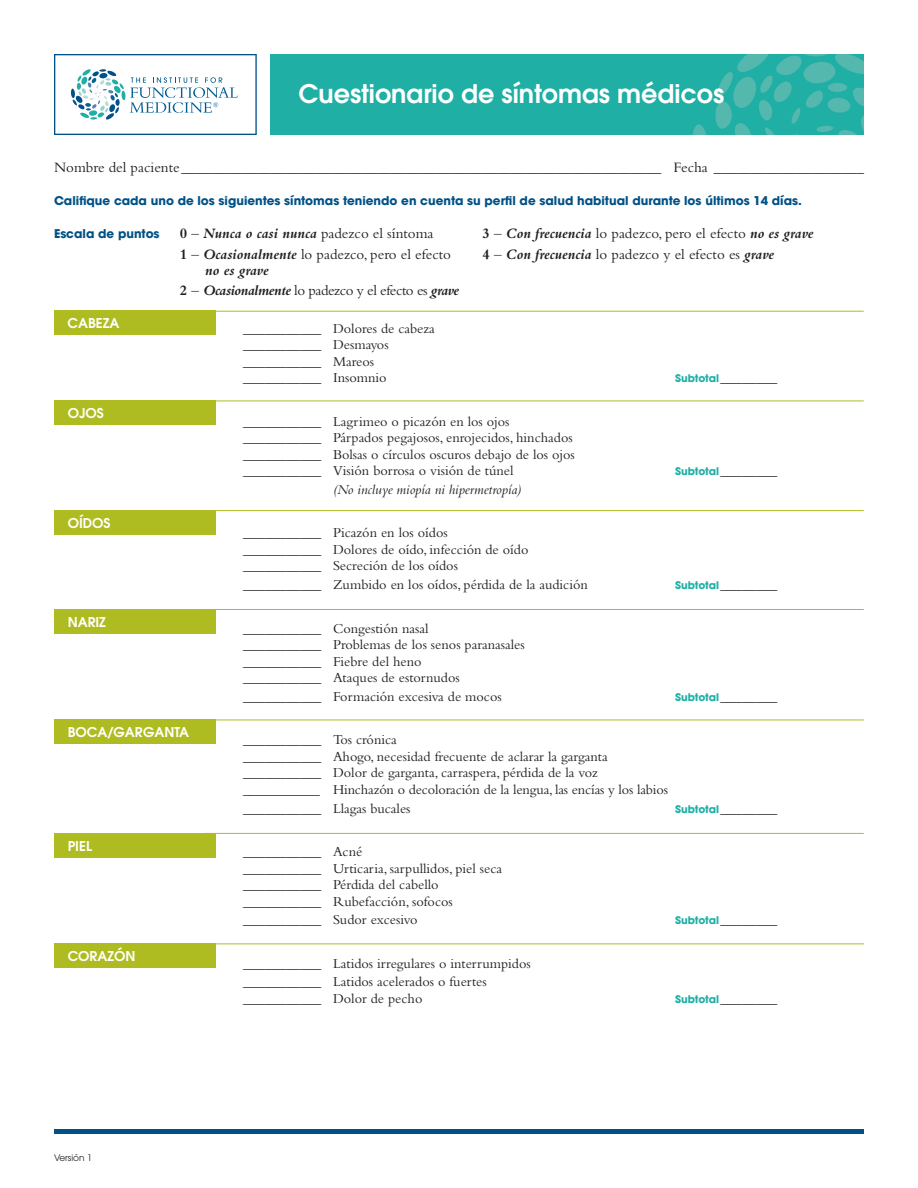
<style>
.page{position:relative;width:918px;height:1188px;background:#fff}
.page>*{position:absolute;margin:0;border:0;box-sizing:border-box;transform-origin:0 0}
.t1{font:600 25.5px "ITC Avant Garde Std";color:#fff}
.body{font:15px/16.5px "Bembo Std";color:#231f20}
.body-2{font:15px "Bembo Std";letter-spacing:-.03em;color:#231f20}
.Symptoms_list{font:14.25px "Bembo Std";color:#231f20}
.Symptoms_list-2{font:italic 14.25px "Bembo Std";color:#231f20}
.t2{font:600 13.5px "ITC Avant Garde Std";color:#fff}
.subhead_2{font:700 12px "ITC Avant Garde Std";color:#005187}
.Symptoms_list-3{font:700 10.5px "ITC Avant Garde Std";letter-spacing:-.015em;color:#1fafa4}
.body_bullet{font:9px "ITC Avant Garde Std";color:#231f20}
.s1{font-weight:700}
.s2{font-weight:700;font-style:italic}
.s3{font-family:"Bembo Std";font-weight:400;font-size:14.25px;color:#231f20}
</style>
<div class="page">
<div style="left:54px;top:1129px;width:810px;height:5px;background:#005187"></div>
<div style="left:270px;top:54px;width:594px;height:81px;background:#1fafa4"></div>
<svg style="left:693px;top:124px;width:13px;height:11px"></svg>
<svg style="left:715px;top:54px;width:149px;height:81px"></svg>
<svg style="left:54px;top:54px;width:203px;height:81px"></svg>
<div style="left:54px;top:401px;width:162px;height:24px;background:#aebc21"></div>
<hr style="left:204px;top:401px;width:660px;height:1px;background:#aebc21">
<div style="left:54px;top:510px;width:162px;height:25px;background:#aebc21"></div>
<hr style="left:204px;top:510px;width:660px;height:1px;background:#aebc21">
<div style="left:54px;top:609px;width:162px;height:24px;background:#aebc21"></div>
<hr style="left:204px;top:609px;width:660px;height:1px;background:#aebc21">
<div style="left:54px;top:720px;width:162px;height:24px;background:#aebc21"></div>
<hr style="left:204px;top:720px;width:660px;height:1px;background:#aebc21">
<div style="left:54px;top:833px;width:162px;height:24px;background:#aebc21"></div>
<hr style="left:204px;top:833px;width:660px;height:1px;background:#aebc21">
<div style="left:54px;top:944px;width:162px;height:24px;background:#aebc21"></div>
<hr style="left:204px;top:944px;width:660px;height:1px;background:#aebc21">
<div style="left:54px;top:311px;width:162px;height:24px;background:#aebc21"></div>
<hr style="left:204px;top:311px;width:660px;height:1px;background:#aebc21">
<p class="t1" style="left:299px;top:77px;width:427px">Cuestionario de síntomas médicos</p>
<p class="body" style="left:54px;top:159px;width:811px">Nombre del paciente________________________________________________________________ Fecha ____________________</p>
<p class="subhead_2" style="left:54px;top:193px;width:749px">Califique cada uno de los siguientes síntomas teniendo en cuenta su perfil de salud habitual durante los últimos 14 días.</p>
<p class="subhead_2" style="left:54px;top:226px;width:107px">Escala de puntos</p>
<p class="body" style="left:180px;top:225px;width:255px"><span class="s1">0</span> – <span class="s2">Nunca o casi nunca</span> padezco el síntoma</p>
<p class="body" style="left:205px;top:245px;width:247px;text-indent:-26px"><span class="s1">1</span> – <span class="s2">Ocasionalmente</span> lo padezco, pero el efecto <span class="s2">no es grave</span></p>
<p class="body-2" style="left:180px;top:282px;width:281px"><span class="s1">2</span> – <span class="s2">Ocasionalmente</span> lo padezco y el efecto es <span class="s2">grave</span></p>
<p class="Symptoms_list" style="left:243px;top:320px;width:193px">___________ Dolores de cabeza</p>
<p class="Symptoms_list" style="left:243px;top:336px;width:147px">___________ Desmayos</p>
<p class="Symptoms_list" style="left:243px;top:353px;width:133px">___________ Mareos</p>
<p class="Symptoms_list" style="left:243px;top:369px;width:145px">___________ Insomnio</p>
<p class="Symptoms_list-3" style="left:675px;top:371px;width:104px">Subtotal<span class="s3">________</span></p>
<p class="Symptoms_list" style="left:243px;top:413px;width:268px">___________ Lagrimeo o picazón en los ojos</p>
<p class="Symptoms_list" style="left:243px;top:429px;width:331px">___________ Párpados pegajosos, enrojecidos, hinchados</p>
<p class="Symptoms_list" style="left:243px;top:446px;width:333px">___________ Bolsas o círculos oscuros debajo de los ojos</p>
<p class="Symptoms_list" style="left:243px;top:462px;width:272px">___________ Visión borrosa o visión de túnel</p>
<p class="Symptoms_list-3" style="left:675px;top:464px;width:104px">Subtotal<span class="s3">________</span></p>
<p class="Symptoms_list-2" style="left:333px;top:481px;width:190px">(No incluye miopía ni hipermetropía)</p>
<p class="Symptoms_list" style="left:243px;top:525px;width:206px">___________ Picazón en los oídos</p>
<p class="Symptoms_list" style="left:243px;top:541px;width:287px">___________ Dolores de oído, infección de oído</p>
<p class="Symptoms_list" style="left:243px;top:558px;width:217px">___________ Secreción de los oídos</p>
<p class="Symptoms_list" style="left:243px;top:576px;width:346px">___________ Zumbido en los oídos, pérdida de la audición</p>
<p class="Symptoms_list-3" style="left:675px;top:578px;width:104px">Subtotal<span class="s3">________</span></p>
<p class="Symptoms_list" style="left:243px;top:620px;width:187px">___________ Congestión nasal</p>
<p class="Symptoms_list" style="left:243px;top:636px;width:283px">___________ Problemas de los senos paranasales</p>
<p class="Symptoms_list" style="left:243px;top:653px;width:180px">___________ Fiebre del heno</p>
<p class="Symptoms_list" style="left:243px;top:669px;width:218px">___________ Ataques de estornudos</p>
<p class="Symptoms_list" style="left:243px;top:688px;width:260px">___________ Formación excesiva de mocos</p>
<p class="Symptoms_list-3" style="left:675px;top:690px;width:104px">Subtotal<span class="s3">________</span></p>
<p class="Symptoms_list" style="left:243px;top:732px;width:155px">___________ Tos crónica</p>
<p class="Symptoms_list" style="left:243px;top:748px;width:366px">___________ Ahogo, necesidad frecuente de aclarar la garganta</p>
<p class="Symptoms_list" style="left:243px;top:765px;width:356px">___________ Dolor de garganta, carraspera, pérdida de la voz</p>
<p class="Symptoms_list" style="left:243px;top:781px;width:427px">___________ Hinchazón o decoloración de la lengua, las encías y los labios</p>
<p class="Symptoms_list" style="left:243px;top:800px;width:169px">___________ Llagas bucales</p>
<p class="Symptoms_list-3" style="left:675px;top:802px;width:104px">Subtotal<span class="s3">________</span></p>
<p class="Symptoms_list" style="left:243px;top:843px;width:121px">___________ Acné</p>
<p class="Symptoms_list" style="left:243px;top:860px;width:261px">___________ Urticaria, sarpullidos, piel seca</p>
<p class="Symptoms_list" style="left:243px;top:876px;width:197px">___________ Pérdida del cabello</p>
<p class="Symptoms_list" style="left:243px;top:893px;width:211px">___________ Rubefacción, sofocos</p>
<p class="Symptoms_list" style="left:243px;top:912px;width:176px">___________ Sudor excesivo</p>
<p class="Symptoms_list-3" style="left:675px;top:913px;width:104px">Subtotal<span class="s3">________</span></p>
<p class="Symptoms_list" style="left:243px;top:956px;width:289px">___________ Latidos irregulares o interrumpidos</p>
<p class="Symptoms_list" style="left:243px;top:973px;width:245px">___________ Latidos acelerados o fuertes</p>
<p class="Symptoms_list" style="left:243px;top:990px;width:181px">___________ Dolor de pecho</p>
<p class="Symptoms_list-3" style="left:675px;top:992px;width:104px">Subtotal<span class="s3">________</span></p>
<p class="body" style="left:482px;top:225px;width:333px"><span class="s1">3</span> – <span class="s2">Con frecuencia</span> lo padezco, pero el efecto <span class="s2">no es grave</span></p>
<p class="body" style="left:482px;top:245px;width:293px"><span class="s1">4</span> – <span class="s2">Con frecuencia</span> lo padezco y el efecto es <span class="s2">grave</span></p>
<p class="t2" style="left:68px;top:315px;width:54px">CABEZA</p>
<p class="t2" style="left:68px;top:404px;width:38px">OJOS</p>
<p class="t2" style="left:68px;top:514px;width:44px">OÍDOS</p>
<p class="t2" style="left:68px;top:613px;width:40px">NARIZ</p>
<p class="t2" style="left:68px;top:723px;width:123px">BOCA/GARGANTA</p>
<p class="t2" style="left:68px;top:837px;width:26px">PIEL</p>
<p class="t2" style="left:68px;top:947px;width:69px">CORAZÓN</p>
<p class="body_bullet" style="left:54px;top:1152px;width:40px">Versión 1</p>
</div>
